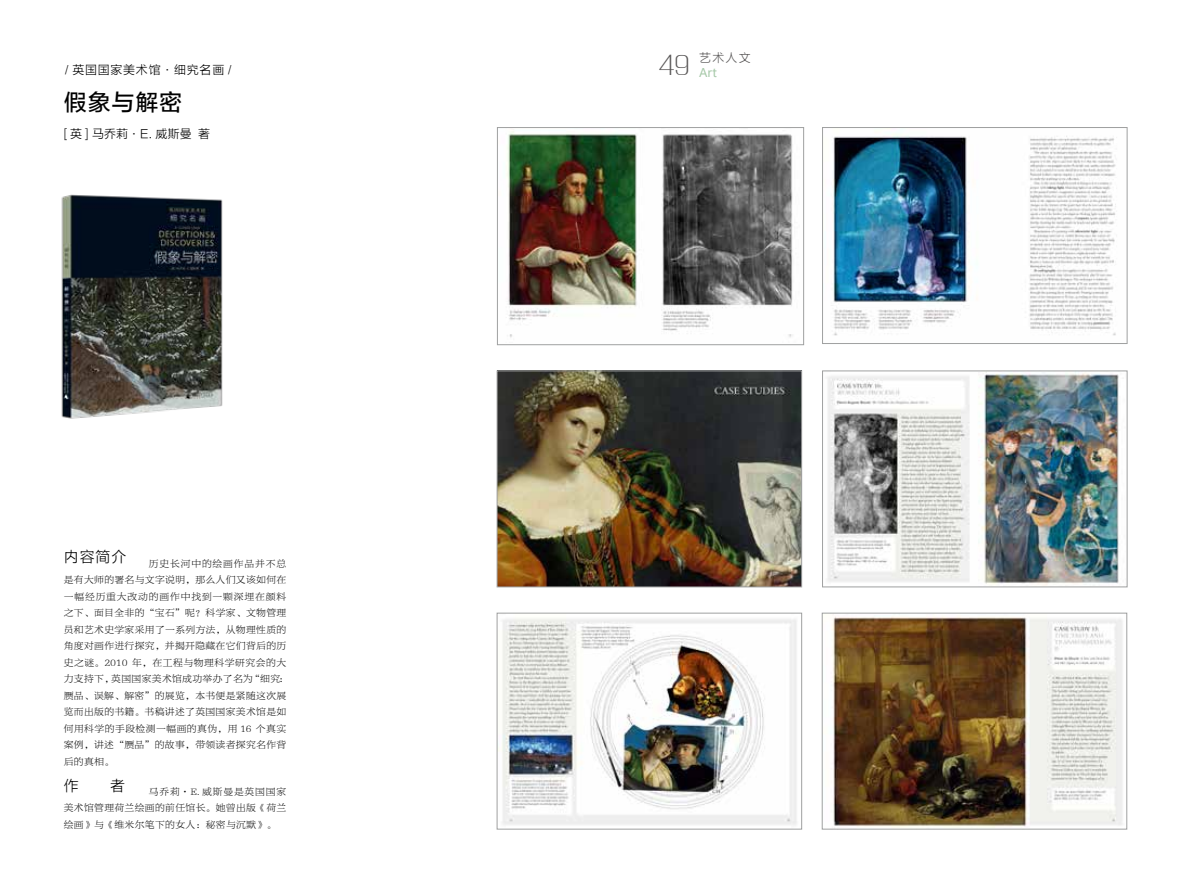
<style>
.page{position:relative;width:1191px;height:893px;background:#fff}
.page>*{position:absolute;margin:0;border:0;box-sizing:border-box;transform-origin:0 0}
.t1{font:27px "FZXQK GBK1 0";color:#595757}
.t2{font:22.5px "FZLTZHUNHK GBK1 0";letter-spacing:.06em;color:#000}
.t3{font:15px "FZLTXHK";color:#000}
.t4{font:12px "FZLTXHK";letter-spacing:.06em;color:#000}
.t5{font:12px "FZLTXHK";color:#595757}
.t6{font:12px "Microsoft Ya Hei UI";color:#a7c9a9}
.t7{font:9.75px/16.5px "FZBYSK GBK1 0";letter-spacing:.04em;color:#000;text-align:justify}
</style>
<div class="page">
<img style="left:507px;top:131px;width:286px;height:207px">
<div style="left:497px;top:127px;width:306px;height:218px;border:1px solid #9fa0a0"></div>
<img style="left:831px;top:134px;width:285px;height:202px">
<div style="left:822px;top:127px;width:305px;height:217px;border:1px solid #9fa0a0"></div>
<img style="left:827px;top:373px;width:292px;height:212px">
<div style="left:822px;top:371px;width:305px;height:216px;border:1px solid #9fa0a0"></div>
<img style="left:832px;top:616px;width:291px;height:211px">
<div style="left:822px;top:613px;width:304px;height:216px;border:1px solid #9fa0a0"></div>
<img style="left:499px;top:373px;width:300px;height:212px">
<div style="left:497px;top:371px;width:304px;height:216px;border:1px solid #9fa0a0"></div>
<img style="left:502px;top:618px;width:295px;height:207px">
<div style="left:497px;top:613px;width:304px;height:216px;border:1px solid #9fa0a0"></div>
<img style="left:61px;top:194px;width:162px;height:225px">
<p class="t4" style="left:65px;top:63px;width:168px">/ 英国国家美术馆·细究名画 /</p>
<h2 class="t2" style="left:64px;top:90px;width:119px">假象与解密</h2>
<p class="t4" style="left:64px;top:127px;width:148px">[ 英 ] 马乔莉·E. 威斯曼 著</p>
<h3 class="t3" style="left:64px;top:549px;width:64px">内容简介</h3>
<p class="t7" style="left:64px;top:555px;width:226px;text-align:left;text-indent:85px">历史长河中的绘画作品并不总是有大师的署名与文字说明，那么人们又该如何在一幅经历重大改动的画作中找到一颗深埋在颜料之下、面目全非的“宝石”呢？科学家、文物管理员和艺术史学家采用了一系列方法，从物理性质的角度对画作进行探究，并揭开隐藏在它们背后的历史之谜。2010 年，在工程与物理科学研究会的大力支持下，英国国家美术馆成功举办了名为“细究：赝品、误解、解密”的展览，本书便是紧随这次展览而出版的书籍。书稿讲述了英国国家美术馆是如何用科学的手段检测一幅画的真伪，用 16 个真实案例，讲述“赝品”的故事，带领读者探究名作背后的真相。</p>
<h3 class="t3" style="left:64px;top:778px;width:16px">作</h3>
<h3 class="t3" style="left:110px;top:778px;width:16px">者</h3>
<p class="t7" style="left:64px;top:783px;width:224px;text-indent:85px">马乔莉·E. 威斯曼是英国国家美术馆管理荷兰绘画的前任馆长。她曾出版《荷兰绘画》与《维米尔笔下的女人：秘密与沉默》。</p>
<h1 class="t1" style="left:659px;top:50px;width:32px">49</h1>
<p class="t5" style="left:699px;top:51px;width:53px">艺术人文</p>
<p class="t6" style="left:699px;top:65px;width:19px">Art</p>
</div>
